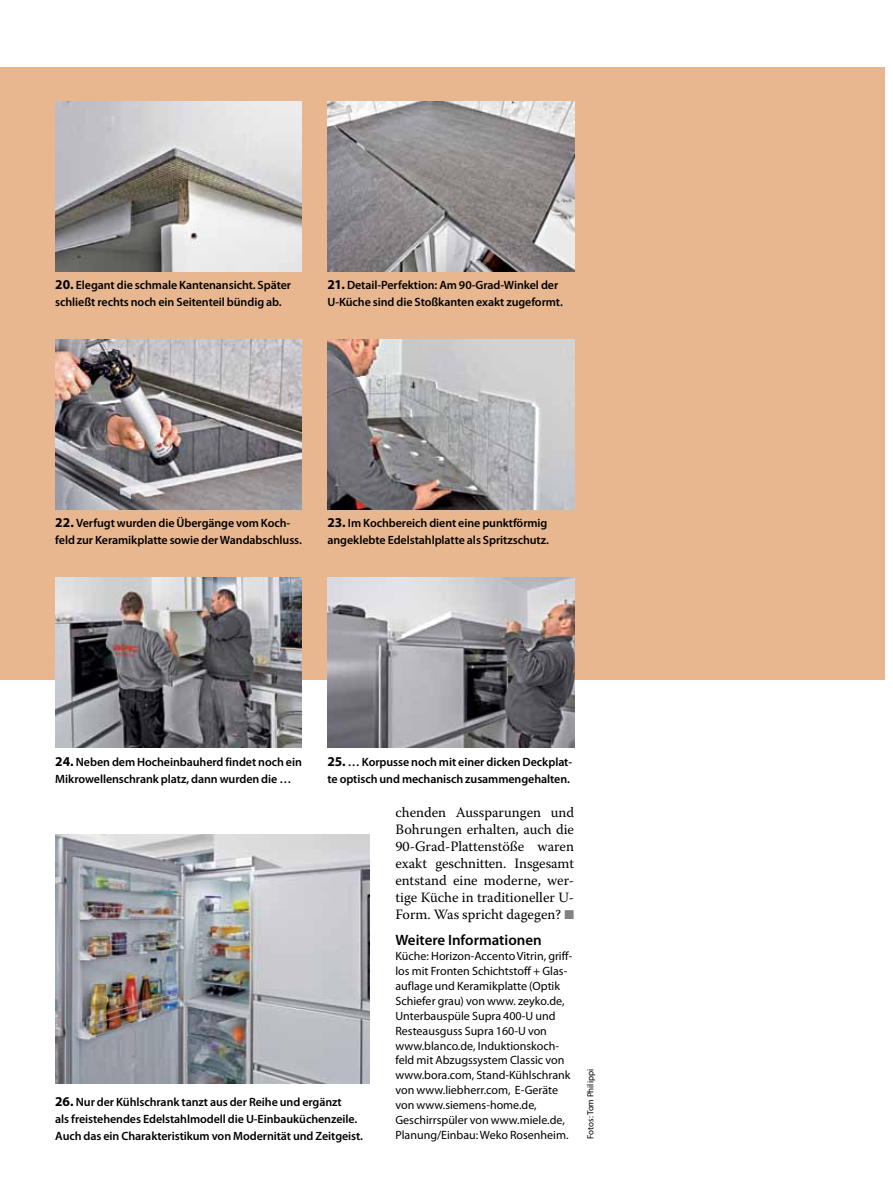
<style>
.page{position:relative;width:893px;height:1191px;background:#fff}
.page>*{position:absolute;margin:0;border:0;box-sizing:border-box;transform-origin:0 0}
.t1{font:600 15px "Myriad Pro";color:#000}
.t2{font:14.25px/17px "Warnock Pro";color:#000;text-align:justify}
.t3{font:600 12px/17px "Myriad Pro";letter-spacing:-.005em;color:#000}
.t4{font:12px/14.9px "Myriad Pro";color:#000}
.t5{font:9px "Myriad Pro";color:#000}
.s1{font-weight:700;font-size:13.5px}
.s2{color:#808285}
</style>
<div class="page">
<div style="left:0;top:67px;width:884px;height:612px;background:#e9b78f"></div>
<img style="left:55px;top:101px;width:247px;height:170px">
<img style="left:55px;top:577px;width:247px;height:170px">
<img style="left:55px;top:339px;width:247px;height:170px">
<img style="left:55px;top:834px;width:315px;height:249px">
<img style="left:327px;top:101px;width:247px;height:170px">
<img style="left:327px;top:577px;width:247px;height:170px">
<img style="left:327px;top:339px;width:247px;height:170px">
<p class="t3" style="left:55px;top:277px;width:237px"><span class="s1">20.</span> Elegant die schmale Kantenansicht. Später schließt rechts noch ein Seitenteil bündig ab.</p>
<p class="t3" style="left:327px;top:277px;width:237px"><span class="s1">21.</span> Detail-Perfektion: Am 90-Grad-Winkel der<br>U-Küche sind die Stoßkanten exakt zugeformt.</p>
<p class="t3" style="left:55px;top:515px;width:248px"><span class="s1">22.</span> Verfugt wurden die Übergänge vom Koch&shy;feld zur Keramikplatte sowie der Wandabschluss.</p>
<p class="t3" style="left:327px;top:515px;width:223px"><span class="s1">23.</span> Im Kochbereich dient eine punktförmig angeklebte Edelstahlplatte als Spritzschutz.</p>
<p class="t3" style="left:55px;top:753px;width:248px"><span class="s1">24.</span> Neben dem Hocheinbauherd findet noch ein<br>Mikrowellenschrank platz, dann wurden die …</p>
<p class="t3" style="left:327px;top:753px;width:246px"><span class="s1">25.</span> … Korpusse noch mit einer dicken Deckplat&shy;te optisch und mechanisch zusammengehalten.</p>
<p class="t3" style="left:55px;top:1093px;width:309px"><span class="s1">26.</span> Nur der Kühlschrank tanzt aus der Reihe und ergänzt<br>als freistehendes Edelstahlmodell die U-Einbauküchenzeile.<br>Auch das ein Charakteristikum von Modernität und Zeitgeist.</p>
<p class="t2" style="left:395px;top:803px;width:180px">chenden Aussparungen und Bohrungen erhalten, auch die 90-Grad-Plattenstöße waren exakt geschnitten. Insgesamt entstand eine moderne, wer&shy;tige Küche in traditioneller U-Form. Was spricht dagegen? <span class="s2">■</span></p>
<p class="t1" style="left:395px;top:932px;width:148px">Weitere Informationen</p>
<p class="t4" style="left:395px;top:949px;width:178px">Küche: Horizon-Accento Vitrin, griff&shy;los mit Fronten Schichtstoff + Glas&shy;auflage und Keramikplatte (Optik Schiefer grau) von www. zeyko.de, Unterbauspüle Supra 400-U und Resteausguss Supra 160-U von www.blanco.de, Induktionskoch&shy;feld mit Abzugssystem Classic von www.bora.com, Stand-Kühlschrank von www.liebherr.com, E-Geräte von www.siemens-home.de, Geschirrspüler von www.miele.de, Planung/Einbau: Weko Rosenheim.</p>
<p class="t5" style="left:586px;top:1138px;width:71px;rotate:-90deg">Fotos: Tom Philippi</p>
</div>
